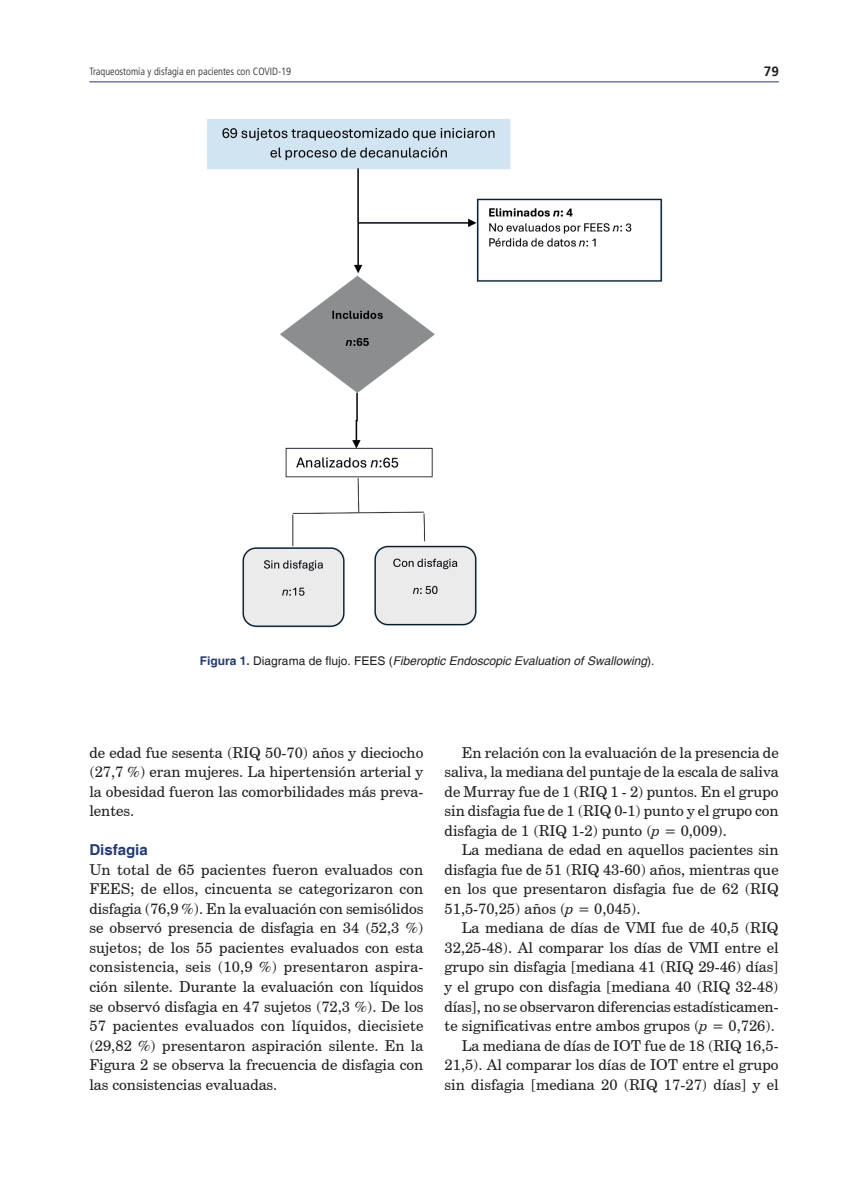
<style>
.page{position:relative;width:851px;height:1191px;background:#fff}
.page>*{position:absolute;margin:0;border:0;box-sizing:border-box;transform-origin:0 0}
.t1{font:15px/19.5px "Century Schoolbook BT";color:#231f20;text-align:justify}
.t2{font:700 15px "Helvetica";color:#253a71}
.t3{font:700 13.5px "Frutiger";color:#231f20}
.t4{font:italic 12px "Helvetica";color:#231f20}
.t5{font:300 condensed 10.5px "Frutiger LT Std";color:#231f20}
.s1{font-weight:700;font-style:normal;color:#253a71}
.s2{font-style:normal}
.s3{font-style:italic}
</style>
<div class="page">
<hr style="left:89px;top:81px;width:689px;height:1px;background:#253a71">
<img style="left:207px;top:119px;width:456px;height:509px">
<p class="t5" style="left:89px;top:66px;width:203px">Traqueostomía y disfagia en pacientes con COVID-19</p>
<p class="t3" style="left:763px;top:63px;width:17px">79</p>
<p class="t4" style="left:200px;top:653px;width:456px"><span class="s1">Figura 1.</span> <span class="s2">Diagrama de flujo. FEES (</span>Fiberoptic Endoscopic Evaluation of Swallowing<span class="s2">).</span></p>
<p class="t1" style="left:89px;top:742px;width:335px">de edad fue sesenta (RIQ 50-70) años y dieciocho (27,7 %) eran mujeres. La hipertensión arterial y la obesidad fueron las comorbilidades más preva&shy;lentes.</p>
<p class="t2" style="left:89px;top:841px;width:60px">Disfagia</p>
<p class="t1" style="left:89px;top:859px;width:335px">Un total de 65 pacientes fueron evaluados con FEES; de ellos, cincuenta se categorizaron con disfagia (76,9 %). En la evaluación con semisólidos se observó presencia de disfagia en 34 (52,3 %) sujetos; de los 55 pacientes evaluados con esta consistencia, seis (10,9 %) presentaron aspira&shy;ción silente. Durante la evaluación con líquidos se observó disfagia en 47 sujetos (72,3 %). De los 57 pacientes evaluados con líquidos, diecisiete (29,82 %) presentaron aspiración silente. En la Figura 2 se observa la frecuencia de disfagia con las consistencias evaluadas.</p>
<p class="t1" style="left:444px;top:742px;width:335px;text-indent:17px">En relación con la evaluación de la presencia de saliva, la mediana del puntaje de la escala de saliva de Murray fue de 1 (RIQ 1 - 2) puntos. En el grupo sin disfagia fue de 1 (RIQ 0-1) punto y el grupo con disfagia de 1 (RIQ 1-2) punto (<span class="s3">p</span> = 0,009).</p>
<p class="t1" style="left:444px;top:840px;width:335px;text-indent:17px">La mediana de edad en aquellos pacientes sin disfagia fue de 51 (RIQ 43-60) años, mientras que en los que presentaron disfagia fue de 62 (RIQ 51,5-70,25) años (<span class="s3">p</span> = 0,045).</p>
<p class="t1" style="left:444px;top:918px;width:335px;text-align:right">La mediana de días de VMI fue de 40,5 (RIQ 32,25-48). Al comparar los días de VMI entre el grupo sin disfagia [mediana 41 (RIQ 29-46) días] y el grupo con disfagia [mediana 40 (RIQ 32-48) días], no se observaron diferencias estadísticamen&shy;te significativas entre ambos grupos (<span class="s3">p</span> = 0,726).<br>La mediana de días de IOT fue de 18 (RIQ 16,5- 21,5). Al comparar los días de IOT entre el grupo sin disfagia [mediana 20 (RIQ 17-27) días] y el</p>
</div>
